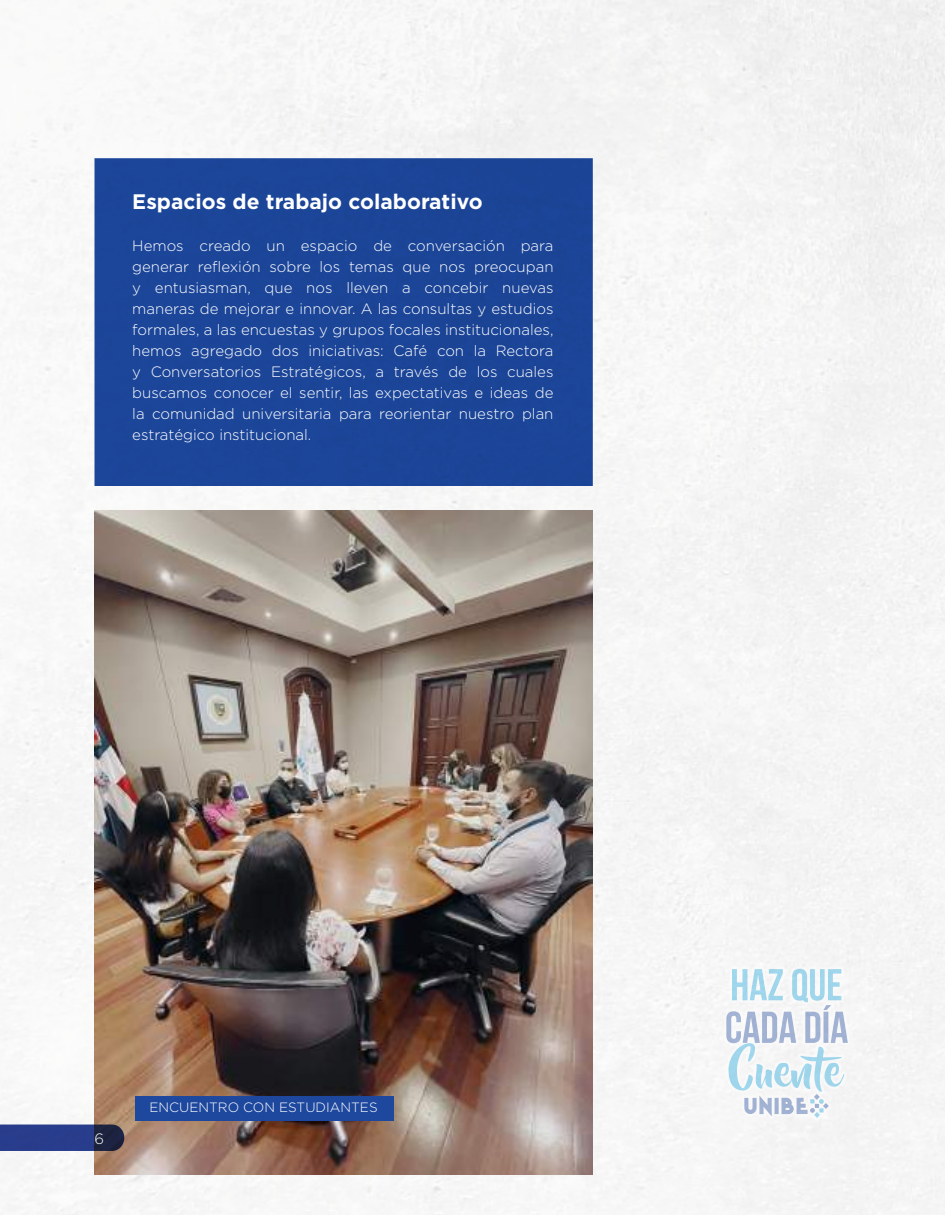
<style>
.page{position:relative;width:945px;height:1215px;background:#f6f6f6}
.page>*{position:absolute;margin:0;border:0;box-sizing:border-box;transform-origin:0 0}
.t1{font:700 21px "Gotham HTF";color:#fff}
.t2{font:300 15px/21px "Gotham HTF";color:#fff;text-align:justify}
.t3{font:300 13.5px "Gotham HTF";color:#fff}
</style>
<div class="page">
<div style="left:94px;top:158px;width:499px;height:328px;background:#1c4598"></div>
<img style="left:94px;top:510px;width:499px;height:665px">
<div style="left:135px;top:1096px;width:258px;height:24px;background:#1d489e"></div>
<svg style="left:726px;top:968px;width:122px;height:150px"></svg>
<svg style="left:0;top:1125px;width:124px;height:26px;background:#28387a"></svg>
<h1 class="t1" style="left:132px;top:190px;width:352px">Espacios de trabajo colaborativo</h1>
<p class="t2" style="left:132px;top:235px;width:423px">Hemos creado un espacio de conversación para generar reflexión sobre los temas que nos preocupan y entusiasman, que nos lleven a concebir nuevas maneras de mejorar e innovar. A las consultas y estudios formales, a las encuestas y grupos focales institucionales, hemos agregado dos iniciativas: Café con la Rectora y Conversatorios Estratégicos, a través de los cuales buscamos conocer el sentir, las expectativas e ideas de la comunidad universitaria para reorientar nuestro plan estratégico institucional.</p>
<p class="t2" style="left:94px;top:1128px;width:11px">6</p>
<p class="t3" style="left:150px;top:1100px;width:230px">ENCUENTRO CON ESTUDIANTES</p>
</div>
